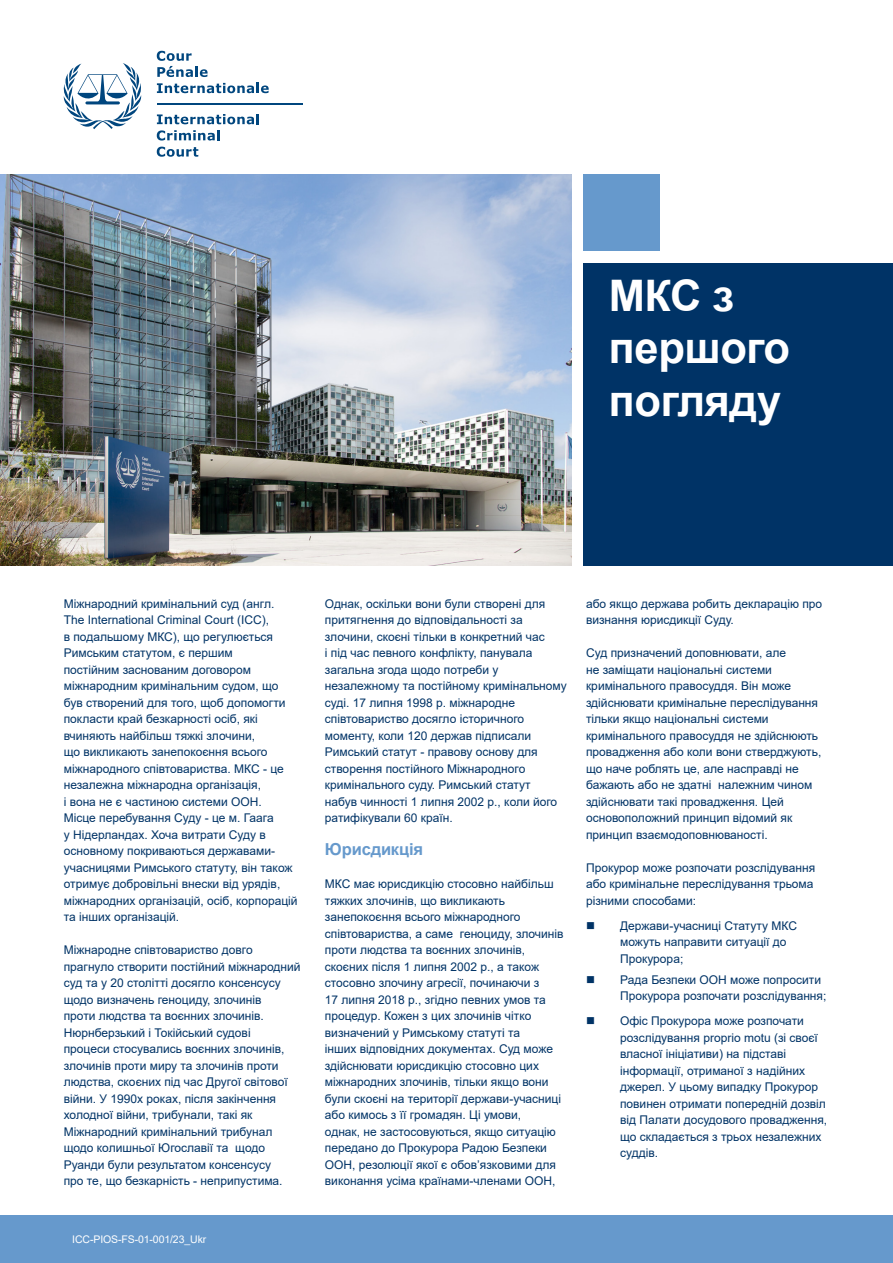
<style>
.page{position:relative;width:893px;height:1263px;background:#fff}
.page>*{position:absolute;margin:0;border:0;box-sizing:border-box;transform-origin:0 0}
.t1{font:700 43.5px/52.2px "Arial";letter-spacing:-.01em;color:#fff}
.Heading{font:700 16.5px "Arial";letter-spacing:-.01em;color:#69c}
.t2{font:12px/16.5px "Arial";color:#036}
.t3{font:10.5px "Arial";letter-spacing:-.01em;color:#fff}
</style>
<div class="page">
<div style="left:583px;top:263px;width:310px;height:303px;background:#036"></div>
<div style="left:0;top:1215px;width:893px;height:48px;background:#69c"></div>
<div style="left:583px;top:174px;width:77px;height:77px;background:#69c"></div>
<svg style="left:64px;top:63px;width:78px;height:66px"></svg>
<hr style="left:157px;top:103px;width:146px;height:1px;background:#00467e">
<svg style="left:157px;top:51px;width:51px;height:26px"></svg>
<svg style="left:157px;top:83px;width:112px;height:10px"></svg>
<svg style="left:157px;top:114px;width:102px;height:10px"></svg>
<svg style="left:157px;top:130px;width:63px;height:11px"></svg>
<svg style="left:157px;top:147px;width:41px;height:10px"></svg>
<img style="left:0;top:174px;width:571px;height:392px">
<p class="t1" style="left:609px;top:270px;width:183px">МКС з першого погляду</p>
<p class="t2" style="left:64px;top:595px;width:235px">Міжнародний кримінальний суд (англ.<br>The International Criminal Court (ICC),<br>в подальшому МКС), що регулюється Римським статутом, є першим<br>постійним заснованим договором міжнародним кримінальним судом, що був створений для того, щоб допомогти покласти край безкарності осіб, які вчиняють найбільш тяжкі злочини,<br>що викликають занепокоєння всього міжнародного співтовариства. МКС - це незалежна міжнародна організація,<br>і вона не є частиною системи ООН.<br>Місце перебування Суду - це м. Гаага<br>у Нідерландах. Хоча витрати Суду в основному покриваються державами&shy;учасницями Римського статуту, він також отримує добровільні внески від урядів, міжнародних організацій, осіб, корпорацій та інших організацій.</p>
<p class="t2" style="left:64px;top:942px;width:238px">Міжнародне співтовариство довго прагнуло створити постійний міжнародний суд та у 20 столітті досягло консенсусу щодо визначень геноциду, злочинів<br>проти людства та воєнних злочинів.<br>Нюрнберзький і Токійський судові<br>процеси стосувались воєнних злочинів, злочинів проти миру та злочинів проти людства, скоєних під час Другої світової війни. У 1990х роках, після закінчення холодної війни, трибунали, такі як Міжнародний кримінальний трибунал щодо колишньої Югославії та щодо Руанди були результатом консенсусу<br>про те, що безкарність - неприпустима.</p>
<p class="t3" style="left:72px;top:1232px;width:136px">ICC-PIOS-FS-01-001/23_Ukr</p>
<p class="t2" style="left:325px;top:595px;width:244px">Однак, оскільки вони були створені для притягнення до відповідальності за злочини, скоєні тільки в конкретний час<br>і під час певного конфлікту, панувала загальна згода щодо потреби у незалежному та постійному кримінальному суді. 17 липня 1998 р. міжнародне співтовариство досягло історичного моменту, коли 120 держав підписали Римський статут - правову основу для створення постійного Міжнародного кримінального суду. Римський статут<br>набув чинності 1 липня 2002 р., коли його ратифікували 60 країн.</p>
<p class="Heading" style="left:325px;top:838px;width:100px">Юрисдикція</p>
<p class="t2" style="left:325px;top:876px;width:240px">МКС має юрисдикцію стосовно найбільш тяжких злочинів, що викликають занепокоєння всього міжнародного співтовариства, а саме геноциду, злочинів проти людства та воєнних злочинів, скоєних після 1 липня 2002 р., а також стосовно злочину агресії, починаючи з<br>17 липня 2018 р., згідно певних умов та процедур. Кожен з цих злочинів чітко визначений у Римському статуті та<br>інших відповідних документах. Суд може здійснювати юрисдикцію стосовно цих міжнародних злочинів, тільки якщо вони були скоєні на території держави-учасниці або кимось з її громадян. Ці умови,<br>однак, не застосовуються, якщо ситуацію передано до Прокурора Радою Безпеки ООН, резолюції якої є обов’язковими для виконання усіма країнами-членами ООН,</p>
<p class="t2" style="left:586px;top:595px;width:238px">або якщо держава робить декларацію про визнання юрисдикції Суду.</p>
<p class="t2" style="left:586px;top:645px;width:237px">Суд призначений доповнювати, але<br>не заміщати національні системи кримінального правосуддя. Він може здійснювати кримінальне переслідування тільки якщо національні системи кримінального правосуддя не здійснюють провадження або коли вони стверджують, що наче роблять це, але насправді не бажають або не здатні належним чином здійснювати такі провадження. Цей основоположний принцип відомий як принцип взаємодоповнюваності.</p>
<p class="t2" style="left:586px;top:859px;width:231px">Прокурор може розпочати розслідування або кримінальне переслідування трьома різними способами:</p>
<p class="t2" style="left:620px;top:917px;width:178px">Держави-учасниці Статуту МКС можуть направити ситуації до<br>Прокурора;</p>
<p class="t2" style="left:620px;top:971px;width:208px">Рада Безпеки ООН може попросити<br>Прокурора розпочати розслідування;</p>
<p class="t2" style="left:620px;top:1012px;width:209px">Офіс Прокурора може розпочати розслідування proprio motu (зі своєї власної ініціативи) на підставі інформації, отриманої з надійних джерел. У цьому випадку Прокурор повинен отримати попередній дозвіл від Палати досудового провадження, що складається з трьох незалежних суддів.</p>
</div>
